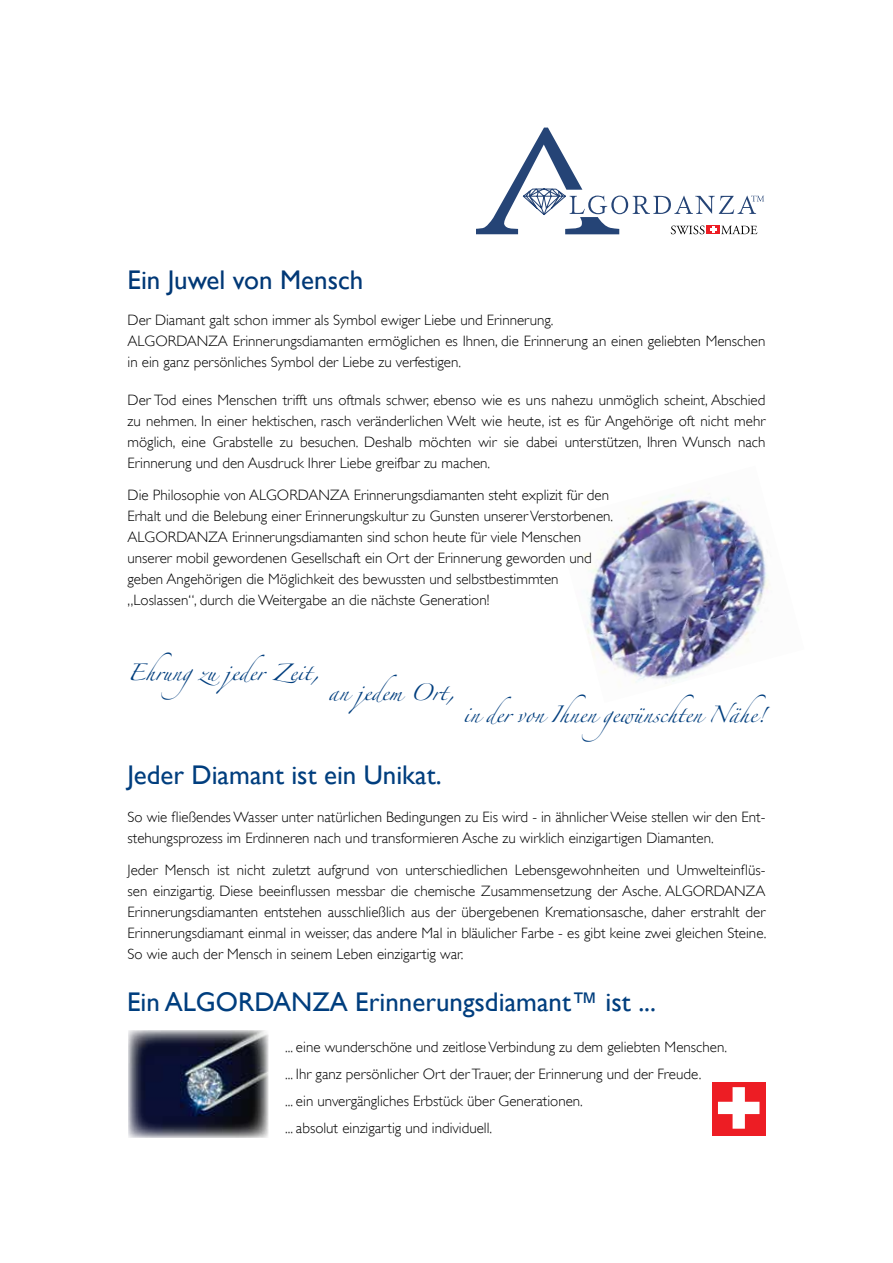
<style>
.page{position:relative;width:893px;height:1263px;background:#fff}
.page>*{position:absolute;margin:0;border:0;box-sizing:border-box;transform-origin:0 0}
.t1{font:27px "Gill Sans";color:#003e7e}
.t2{font:27px "Gill Sans";color:#003876}
.t3{font:300 15px/21px "Gill Sans";color:#000}
.t4{font:15px "Zapfino";color:#003e7e}
</style>
<div class="page">
<div style="left:712px;top:1082px;width:53px;height:53px;background:#ed1d24"></div>
<svg style="left:718px;top:1087px;width:41px;height:42px"></svg>
<svg style="left:477px;top:128px;width:287px;height:106px"></svg>
<img style="left:584px;top:490px;width:185px;height:192px">
<img style="left:128px;top:1030px;width:140px;height:108px">
<h1 class="t2" style="left:128px;top:264px;width:237px">Ein Juwel von Mensch</h1>
<p class="t3" style="left:128px;top:309px;width:639px">Der Diamant galt schon immer als Symbol ewiger Liebe und Erinnerung.<br>ALGORDANZA Erinnerungsdiamanten ermöglichen es Ihnen, die Erinnerung an einen geliebten Menschen in ein ganz persönliches Symbol der Liebe zu verfestigen.</p>
<p class="t3" style="left:128px;top:389px;width:639px;text-align:justify">Der Tod eines Menschen trifft uns oftmals schwer, ebenso wie es uns nahezu unmöglich scheint, Abschied zu nehmen. In einer hektischen, rasch veränderlichen Welt wie heute, ist es für Angehörige oft nicht mehr möglich, eine Grabstelle zu besuchen. Deshalb möchten wir sie dabei unterstützen, Ihren Wunsch nach Erinnerung und den Ausdruck Ihrer Liebe greifbar zu machen.</p>
<p class="t3" style="left:128px;top:484px;width:487px">Die Philosophie von ALGORDANZA Erinnerungsdiamanten steht explizit für den Erhalt und die Belebung einer Erinnerungskultur zu Gunsten unserer Verstorbenen.<br>ALGORDANZA Erinnerungsdiamanten sind schon heute für viele Menschen unserer mobil gewordenen Gesellschaft ein Ort der Erinnerung geworden und geben Angehörigen die Möglichkeit des bewussten und selbstbestimmten „Loslassen“, durch die Weitergabe an die nächste Generation!</p>
<p class="t4" style="left:128px;top:666px;width:193px">Ehrungzu jeder Zeit,</p>
<p class="t4" style="left:328px;top:686px;width:128px">an jedem Ort,</p>
<h1 class="t1" style="left:128px;top:758px;width:316px">Jeder Diamant ist ein Unikat.</h1>
<p class="t4" style="left:463px;top:708px;width:304px">in der von Ihnen gewünschten Nähe!</p>
<p class="t3" style="left:128px;top:807px;width:639px">So wie fließendes Wasser unter natürlichen Bedingungen zu Eis wird - in ähnlicher Weise stellen wir den Ent&shy;stehungsprozess im Erdinneren nach und transformieren Asche zu wirklich einzigartigen Diamanten.</p>
<p class="t3" style="left:128px;top:859px;width:641px;text-align:justify">Jeder Mensch ist nicht zuletzt aufgrund von unterschiedlichen Lebensgewohnheiten und Umwelteinflüs&shy;sen einzigartig. Diese beeinflussen messbar die chemische Zusammensetzung der Asche. ALGORDANZA Erinnerungsdiamanten entstehen ausschließlich aus der übergebenen Kremationsasche, daher erstrahlt der Erinnerungsdiamant einmal in weisser, das andere Mal in bläulicher Farbe - es gibt keine zwei gleichen Steine.<br>So wie auch der Mensch in seinem Leben einzigartig war.</p>
<h1 class="t1" style="left:127px;top:986px;width:531px">Ein ALGORDANZA Erinnerungsdiamant™ ist ...</h1>
<p class="t3" style="left:285px;top:1034px;width:443px;line-height:27px">... eine wunderschöne und zeitlose Verbindung zu dem geliebten Menschen. ... Ihr ganz persönlicher Ort der Trauer, der Erinnerung und der Freude.<br>... ein unvergängliches Erbstück über Generationen.<br>... absolut einzigartig und individuell.</p>
</div>
